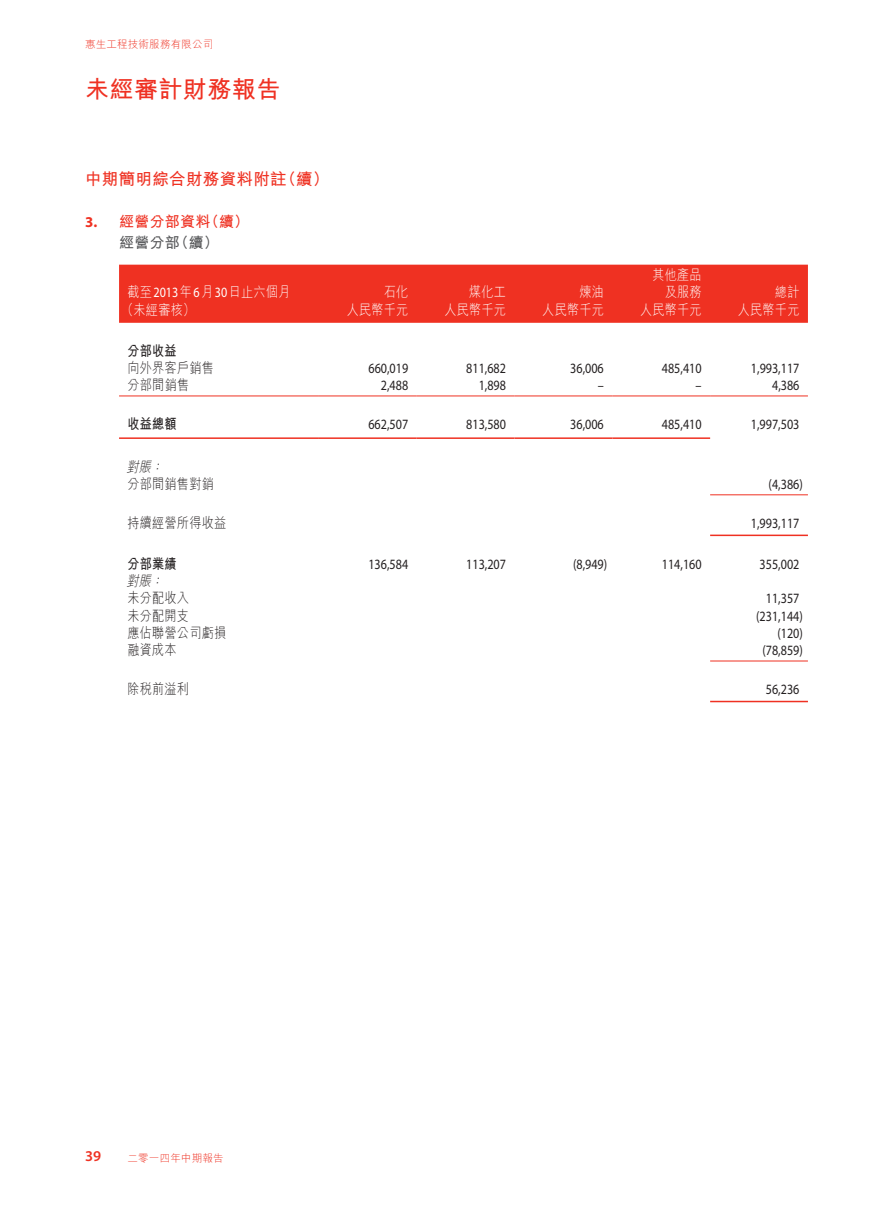
<style>
.page{position:relative;width:893px;height:1212px;background:#fff}
.page>*{position:absolute;margin:0;border:0;box-sizing:border-box;transform-origin:0 0}
.t1{font:700 24px "M Hei HK";letter-spacing:.02em;color:#ef3122}
.t2{font:700 16.5px "M Hei HK";letter-spacing:.02em;color:#ef3122}
.t3{font:700 15px "M Hei HK";letter-spacing:.02em;color:#ef3122}
.t4{font:700 15px "M Hei HK";color:#57585a}
.t5{font:600 15px "Myriad Pro";color:#ef3122}
.t6{font:700 15px "Myriad Pro";color:#ef3122}
.t7{font:14.25px "Myriad Pro";color:#231f20;scale:.85 1}
.t8{font:300 14.25px "M Hei HK";letter-spacing:.02em;color:#fff;scale:.85 1}
.t9{font:300 14.25px "M Hei HK";letter-spacing:.02em;color:#231f20;scale:.85 1}
.t10{font:700 14.25px "M Hei HK";letter-spacing:.02em;color:#231f20;scale:.85 1}
.t11{font:italic 300 14.25px "M Hei HK";color:#231f20;scale:.85 1}
.t12{font:300 10.5px "M Hei HK";letter-spacing:.02em;color:#ef3122}
.s1{font-family:"Myriad Pro";font-weight:400}
</style>
<div class="page">
<div style="left:119px;top:265px;width:689px;height:58px;background:#ef3122"></div>
<hr style="left:119px;top:396px;width:200px;height:1px;background:#ef3122">
<hr style="left:319px;top:396px;width:98px;height:1px;background:#ef3122">
<hr style="left:417px;top:396px;width:97px;height:1px;background:#ef3122">
<hr style="left:514px;top:396px;width:98px;height:1px;background:#ef3122">
<hr style="left:612px;top:396px;width:98px;height:1px;background:#ef3122">
<hr style="left:710px;top:396px;width:98px;height:1px;background:#ef3122">
<hr style="left:119px;top:437px;width:200px;height:2px;background:#ef3122">
<hr style="left:319px;top:437px;width:98px;height:2px;background:#ef3122">
<hr style="left:417px;top:437px;width:97px;height:2px;background:#ef3122">
<hr style="left:514px;top:437px;width:98px;height:2px;background:#ef3122">
<hr style="left:612px;top:437px;width:98px;height:2px;background:#ef3122">
<hr style="left:710px;top:494px;width:98px;height:1px;background:#ef3122">
<hr style="left:710px;top:535px;width:98px;height:1px;background:#ef3122">
<hr style="left:710px;top:661px;width:98px;height:1px;background:#ef3122">
<hr style="left:710px;top:701px;width:98px;height:1px;background:#ef3122">
<p class="t12" style="left:85px;top:39px;width:130px">惠生工程技術服務有限公司</p>
<h1 class="t1" style="left:85px;top:72px;width:197px">未經審計財務報告</h1>
<p class="t2" style="left:85px;top:167px;width:203px">中期簡明綜合財務資料附註</p>
<p class="t3" style="left:204px;top:210px;width:46px">（續(</p>
<p class="t2" style="left:280px;top:167px;width:51px">（續(</p>
<p class="t3" style="left:119px;top:210px;width:93px">經營分部資料</p>
<p class="t6" style="left:85px;top:212px;width:14px">3.</p>
<p class="t4" style="left:119px;top:231px;width:62px">經營分部</p>
<p class="t4" style="left:174px;top:231px;width:46px">（續(</p>
<p class="t8" style="left:128px;top:285px;width:193px">截至<span class="s1">2013</span>年 月<span class="s1">6 30</span>日止六個月</p>
<p class="t8" style="left:122px;top:302px;width:88px">（未經審核）</p>
<p class="t10" style="left:128px;top:340px;width:59px">分部收益</p>
<p class="t9" style="left:128px;top:360px;width:103px">向外界客戶銷售</p>
<p class="t9" style="left:128px;top:377px;width:74px">分部間銷售</p>
<p class="t10" style="left:128px;top:413px;width:59px">收益總額</p>
<p class="t11" style="left:151px;top:459px;width:19px">：</p>
<p class="t11" style="left:126px;top:459px;width:34px">對賬</p>
<p class="t9" style="left:128px;top:476px;width:103px">分部間銷售對銷</p>
<p class="t9" style="left:128px;top:515px;width:117px">持續經營所得收益</p>
<p class="t10" style="left:128px;top:553px;width:59px">分部業績</p>
<p class="t11" style="left:151px;top:573px;width:19px">：</p>
<p class="t11" style="left:126px;top:573px;width:34px">對賬</p>
<p class="t9" style="left:128px;top:591px;width:74px">未分配收入</p>
<p class="t9" style="left:128px;top:608px;width:74px">未分配開支</p>
<p class="t9" style="left:128px;top:625px;width:117px">應佔聯營公司虧損</p>
<p class="t9" style="left:128px;top:642px;width:59px">融資成本</p>
<p class="t9" style="left:128px;top:681px;width:74px">除稅前溢利</p>
<p class="t8" style="left:384px;top:285px;width:30px">石化</p>
<p class="t8" style="left:347px;top:302px;width:74px">人民幣千元</p>
<p class="t7" style="left:368px;top:359px;width:48px">660,019</p>
<p class="t7" style="left:381px;top:376px;width:34px">2,488</p>
<p class="t7" style="left:368px;top:415px;width:48px">662,507</p>
<p class="t7" style="left:368px;top:555px;width:48px">136,584</p>
<p class="t8" style="left:469px;top:285px;width:45px">煤化工</p>
<p class="t8" style="left:444px;top:302px;width:74px">人民幣千元</p>
<p class="t7" style="left:466px;top:359px;width:48px">811,682</p>
<p class="t7" style="left:479px;top:376px;width:34px">1,898</p>
<p class="t7" style="left:466px;top:415px;width:48px">813,580</p>
<p class="t7" style="left:466px;top:555px;width:48px">113,207</p>
<p class="t8" style="left:652px;top:268px;width:59px">其他產品</p>
<p class="t8" style="left:579px;top:285px;width:30px">煉油</p>
<p class="t8" style="left:665px;top:285px;width:45px">及服務</p>
<p class="t8" style="left:775px;top:285px;width:30px">總計</p>
<p class="t8" style="left:542px;top:302px;width:74px">人民幣千元</p>
<p class="t8" style="left:640px;top:302px;width:74px">人民幣千元</p>
<p class="t8" style="left:738px;top:302px;width:74px">人民幣千元</p>
<p class="t7" style="left:570px;top:359px;width:41px">36,006</p>
<p class="t7" style="left:662px;top:359px;width:48px">485,410</p>
<p class="t7" style="left:751px;top:359px;width:59px">1,993,117</p>
<p class="t7" style="left:598px;top:376px;width:9px">–</p>
<p class="t7" style="left:696px;top:376px;width:9px">–</p>
<p class="t7" style="left:772px;top:376px;width:34px">4,386</p>
<p class="t7" style="left:570px;top:415px;width:41px">36,006</p>
<p class="t7" style="left:662px;top:415px;width:48px">485,410</p>
<p class="t7" style="left:751px;top:415px;width:59px">1,997,503</p>
<p class="t7" style="left:769px;top:475px;width:42px">)4,386(</p>
<p class="t7" style="left:751px;top:514px;width:59px">1,993,117</p>
<p class="t7" style="left:573px;top:555px;width:42px">)8,949(</p>
<p class="t7" style="left:662px;top:555px;width:48px">114,160</p>
<p class="t7" style="left:760px;top:555px;width:48px">355,002</p>
<p class="t7" style="left:766px;top:590px;width:41px">11,357</p>
<p class="t7" style="left:756px;top:607px;width:56px">)231,144(</p>
<p class="t7" style="left:777px;top:624px;width:32px">)120(</p>
<p class="t7" style="left:762px;top:641px;width:49px">)78,859(</p>
<p class="t7" style="left:766px;top:680px;width:41px">56,236</p>
<p class="t5" style="left:85px;top:1147px;width:18px">39</p>
<p class="t12" style="left:128px;top:1152px;width:98px">二零一四年中期報告</p>
</div>
